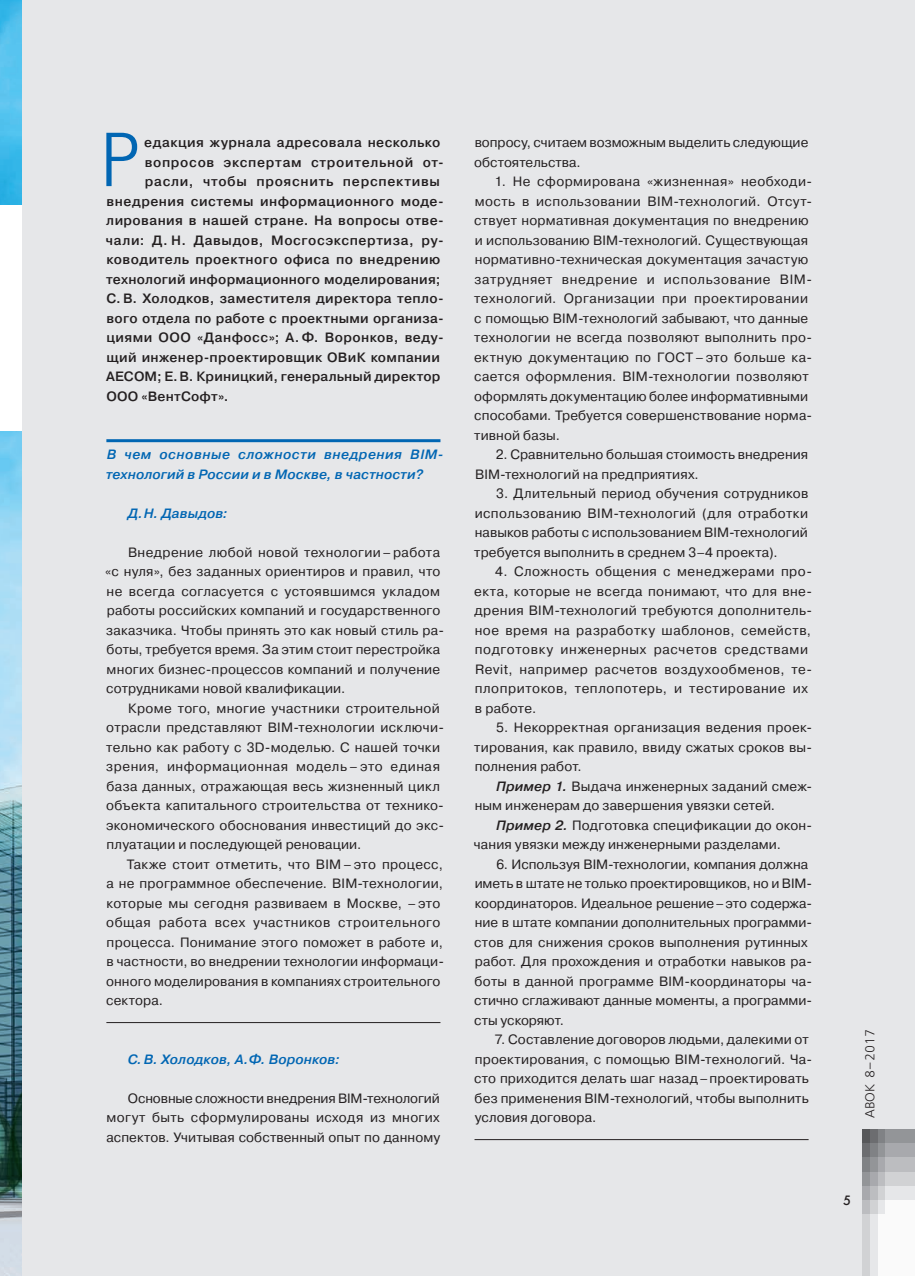
<style>
.page{position:relative;width:915px;height:1276px;background:#fff}
.page>*{position:absolute;margin:0;border:0;box-sizing:border-box;transform-origin:0 0}
.t1{font:300 76.2px "Futura Futuris";color:#0166b3}
.t2{font:13.5px/19.5px "Pragmatica";letter-spacing:.02em;color:#231f20}
.t3{font:13.5px/19.5px "Pragmatica";color:#231f20}
.t4{font:500 13.5px "Pragmatica";letter-spacing:.03em;color:#231f20}
.t5{font:13.5px/19.5px "Pragmatica";letter-spacing:.04em;color:#231f20}
.t6{font:italic 500 13.5px/19.5px "Pragmatica";letter-spacing:.005em;color:#0166b3}
.t7{font:500 13.5px "Pragmatica";letter-spacing:.01em;color:#231f20}
.t8{font:500 13.5px "Pragmatica";letter-spacing:.05em;color:#231f20}
.t9{font:500 13.5px "Pragmatica";letter-spacing:.055em;color:#231f20}
.t10{font:13.5px "Futura Futuris";color:#231f20}
.t11{font:300 13.05px "Free Set";color:#231f20}
.s1{font-weight:500;font-style:italic}
</style>
<div class="page">
<div style="left:21px;top:0;width:893px;height:1276px;background:#e6e7e9"></div>
<div style="left:884px;top:1129px;width:30px;height:14px;background:#939598"></div>
<div style="left:884px;top:1143px;width:30px;height:15px;background:#a8a9ad"></div>
<div style="left:884px;top:1158px;width:30px;height:14px;background:#bcbdc0"></div>
<div style="left:884px;top:1172px;width:30px;height:14px;background:#d1d2d4"></div>
<div style="left:877px;top:1129px;width:7px;height:14px;background:#808285"></div>
<div style="left:877px;top:1143px;width:7px;height:15px;background:#939598"></div>
<div style="left:877px;top:1158px;width:7px;height:14px;background:#a8a9ad"></div>
<div style="left:877px;top:1172px;width:7px;height:14px;background:#bcbdc0"></div>
<div style="left:877px;top:1186px;width:7px;height:14px;background:#d1d2d4"></div>
<div style="left:869px;top:1129px;width:8px;height:14px;background:#6c6d70"></div>
<div style="left:869px;top:1143px;width:8px;height:15px;background:#808285"></div>
<div style="left:869px;top:1158px;width:8px;height:14px;background:#939598"></div>
<div style="left:869px;top:1172px;width:8px;height:14px;background:#a8a9ad"></div>
<div style="left:869px;top:1186px;width:8px;height:14px;background:#bcbdc0"></div>
<div style="left:869px;top:1200px;width:8px;height:14px;background:#d1d2d4"></div>
<div style="left:861px;top:1129px;width:8px;height:14px;background:#57585a"></div>
<div style="left:861px;top:1143px;width:8px;height:15px;background:#6c6d70"></div>
<div style="left:861px;top:1158px;width:8px;height:14px;background:#808285"></div>
<div style="left:861px;top:1172px;width:8px;height:14px;background:#939598"></div>
<div style="left:861px;top:1186px;width:8px;height:14px;background:#a8a9ad"></div>
<div style="left:861px;top:1200px;width:8px;height:14px;background:#bcbdc0"></div>
<div style="left:884px;top:1200px;width:30px;height:76px;background:#fafafa"></div>
<div style="left:877px;top:1214px;width:7px;height:62px;background:#fafafa"></div>
<div style="left:861px;top:1214px;width:8px;height:62px;background:#d1d2d4"></div>
<img style="left:0;top:0;width:21px;height:1276px">
<hr style="left:106px;top:439px;width:334px;height:3px;background:#0166b3">
<hr style="left:106px;top:1022px;width:334px;height:1px;background:#231f20">
<hr style="left:474px;top:1139px;width:334px;height:1px;background:#231f20">
<div style="left:0;top:206px;width:21px;height:225px;background:#fff"></div>
<h1 class="t1" style="left:100px;top:117px;width:42px">Р</h1>
<p class="t4" style="left:144px;top:134px;width:297px">едакция журнала адресовала несколько</p>
<p class="t8" style="left:145px;top:153px;width:300px">вопросов экспертам строительной от-</p>
<p class="t9" style="left:145px;top:173px;width:296px">расли, чтобы прояснить перспективы</p>
<p class="t4" style="left:107px;top:192px;width:338px">внедрения системы информационного моде-</p>
<p class="t4" style="left:106px;top:212px;width:339px">лирования в нашей стране. На вопросы отве-</p>
<p class="t4" style="left:106px;top:231px;width:339px">чали: Д. Н. Давыдов, Мосгосэкспертиза, ру-</p>
<p class="t4" style="left:107px;top:251px;width:335px">ководитель проектного офиса по внедрению</p>
<p class="t4" style="left:106px;top:270px;width:336px">технологий информационного моделирования;</p>
<p class="t4" style="left:106px;top:290px;width:338px">С. В. Холодков, заместителя директора тепло-</p>
<p class="t4" style="left:106px;top:309px;width:338px">вого отдела по работе с проектными организа-</p>
<p class="t4" style="left:106px;top:329px;width:338px">циями ООО «Данфосс»; А. Ф. Воронков, веду-</p>
<p class="t4" style="left:106px;top:348px;width:335px">щий инженер-проектировщик ОВиК компании</p>
<p class="t7" style="left:106px;top:368px;width:335px">AECOM; Е.В. Криницкий, генеральный директор</p>
<p class="t4" style="left:106px;top:387px;width:123px">ООО «ВентСофт».</p>
<p class="t6" style="left:106px;top:444px;width:339px">В чем основные сложности внедрения BIM&shy;технологий в России и в Москве, в частности?</p>
<p class="t6" style="left:128px;top:503px;width:101px">Д.Н. Давыдов:</p>
<p class="t2" style="left:105px;top:542px;width:340px;text-indent:23px">Внедрение любой новой технологии – работа «с нуля», без заданных ориентиров и правил, что не всегда согласуется с устоявшимся укладом работы российских компаний и государственного заказчика. Чтобы принять это как новый стиль ра&shy;боты, требуется время. За этим стоит перестройка многих бизнес-процессов компаний и получение сотрудниками новой квалификации.</p>
<p class="t2" style="left:106px;top:698px;width:339px;text-indent:22px">Кроме того, многие участники строительной отрасли представляют BIM-технологии исключи&shy;тельно как работу с 3D-моделью. С нашей точки зрения, информационная модель – это единая база данных, отражающая весь жизненный цикл объекта капитального строительства от технико&shy;экономического обоснования инвестиций до экс&shy;плуатации и последующей реновации.</p>
<p class="t2" style="left:106px;top:854px;width:339px;text-indent:20px">Также стоит отметить, что BIM – это процесс, а не программное обеспечение. BIM-технологии, которые мы сегодня развиваем в Москве, – это общая работа всех участников строительного процесса. Понимание этого поможет в работе и, в частности, во внедрении технологии информаци&shy;онного моделирования в компаниях строительного сектора.</p>
<p class="t6" style="left:128px;top:1049px;width:213px">С.В. Холодков, А.Ф. Воронков:</p>
<p class="t2" style="left:106px;top:1088px;width:335px;text-align:justify;text-indent:21px">Основные сложности внедрения BIM-технологий могут быть сформулированы исходя из многих аспектов. Учитывая собственный опыт по данному</p>
<p class="t3" style="left:474px;top:133px;width:335px">вопросу, считаем возможным выделить следующие обстоятельства.</p>
<p class="t2" style="left:474px;top:172px;width:339px;text-indent:20px">1. Не сформирована «жизненная» необходи&shy;мость в использовании BIM-технологий. Отсут&shy;ствует нормативная документация по внедрению и использованию BIM-технологий. Существующая нормативно-техническая документация зачастую затрудняет внедрение и использование BIM&shy;технологий. Организации при проектировании с помощью BIM-технологий забывают, что данные технологии не всегда позволяют выполнить про&shy;ектную документацию по ГОСТ – это больше ка&shy;сается оформления. BIM-технологии позволяют оформлять документацию более информативными способами. Требуется совершенствование норма&shy;тивной базы.</p>
<p class="t2" style="left:475px;top:445px;width:334px;text-indent:21px">2. Сравнительно большая стоимость внедрения<br>BIM-технологий на предприятиях.</p>
<p class="t2" style="left:474px;top:484px;width:335px;text-align:justify;text-indent:22px">3. Длительный период обучения сотрудников использованию BIM-технологий (для отработки навыков работы с использованием BIM-технологий требуется выполнить в среднем 3–4 проекта).</p>
<p class="t5" style="left:474px;top:562px;width:339px;text-indent:21px">4. Сложность общения с менеджерами про&shy;екта, которые не всегда понимают, что для вне&shy;дрения BIM-технологий требуются дополнитель&shy;ное время на разработку шаблонов, семейств, подготовку инженерных расчетов средствами Revit, например расчетов воздухообменов, те&shy;плопритоков, теплопотерь, и тестирование их в работе.</p>
<p class="t2" style="left:474px;top:718px;width:339px;text-align:justify;text-indent:22px">5. Некорректная организация ведения проек&shy;тирования, как правило, ввиду сжатых сроков вы&shy;полнения работ.</p>
<p class="t2" style="left:474px;top:776px;width:339px;text-indent:21px"><span class="s1">Пример 1.</span> Выдача инженерных заданий смеж&shy;ным инженерам до завершения увязки сетей.</p>
<p class="t2" style="left:474px;top:815px;width:339px;text-indent:22px"><span class="s1">Пример 2.</span> Подготовка спецификации до окон&shy;чания увязки между инженерными разделами.</p>
<p class="t3" style="left:474px;top:854px;width:339px;text-indent:22px">6. Используя BIM-технологии, компания должна иметь в штате не только проектировщиков, но и BIM&shy;координаторов. Идеальное решение–это содержа&shy;ние в штате компании дополнительных программи&shy;стов для снижения сроков выполнения рутинных работ. Для прохождения и отработки навыков ра&shy;боты в данной программе BIM-координаторы ча&shy;стично сглаживают данные моменты, а программи&shy;сты ускоряют.</p>
<p class="t2" style="left:474px;top:1030px;width:339px;text-indent:21px">7. Составление договоров людьми, далекими от проектирования, с помощью BIM-технологий. Ча&shy;сто приходится делать шаг назад–проектировать без применения BIM-технологий, чтобы выполнить условия договора.</p>
<p class="t11" style="left:861px;top:1118px;width:90px;rotate:-90deg">АВОК 8–2017</p>
<p class="t10" style="left:842px;top:1192px;width:9px">5</p>
</div>
